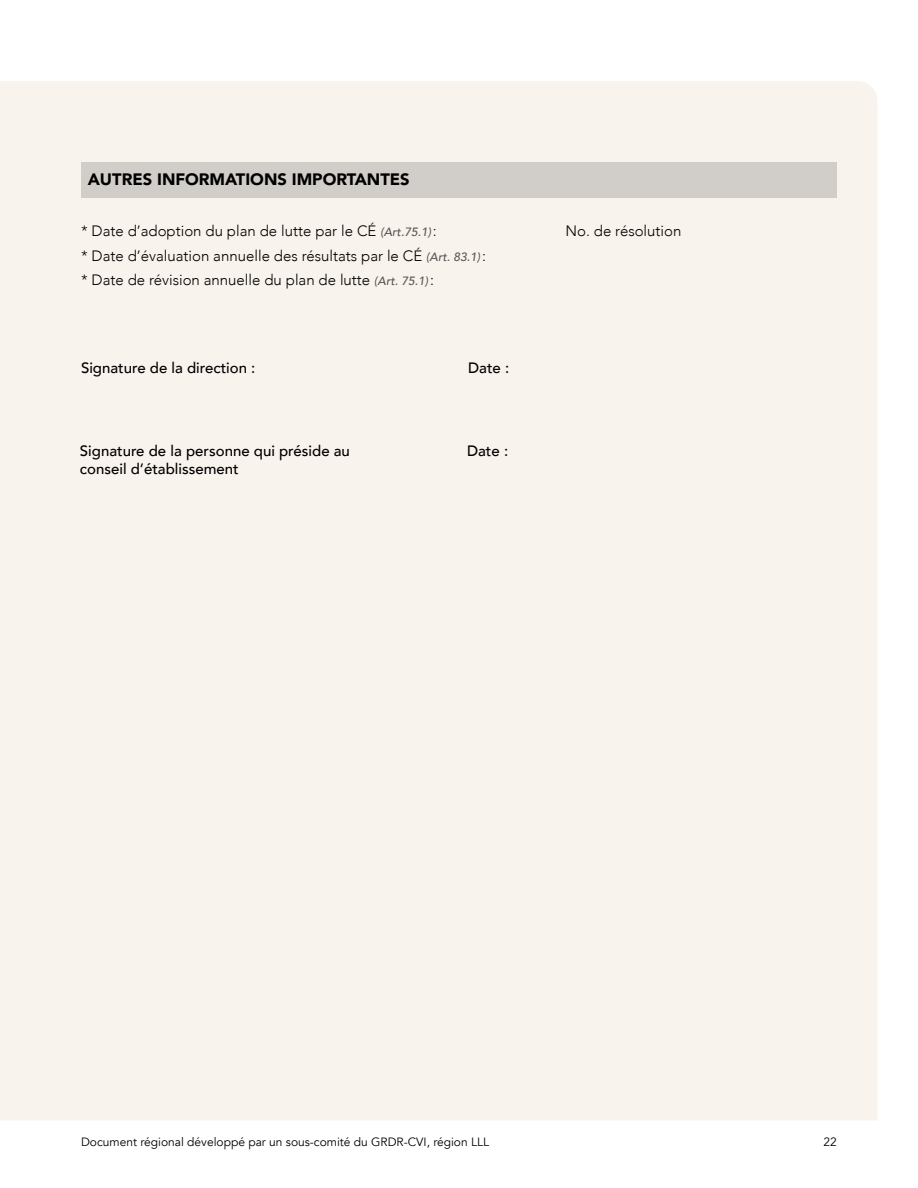
<style>
.page{position:relative;width:918px;height:1188px;background:#fff}
.page>*{position:absolute;margin:0;border:0;box-sizing:border-box;transform-origin:0 0}
.t1{font:900 16.5px "Avenir";color:#000}
.t2{font:300 15px/24.5px "Avenir";color:#000}
.t3{font:500 15px/18px "Avenir";color:#000}
.t4{font:12px "Avenir";color:#000}
.s1{font-weight:500;font-style:italic;font-size:12px;color:#575756}
</style>
<div class="page">
<div style="left:0;top:81px;width:877px;height:1039px;background:#f9f3ed"></div>
<div style="left:81px;top:162px;width:756px;height:36px;background:#d1cdc8"></div>
<p class="t1" style="left:88px;top:165px;width:324px">AUTRES INFORMATIONS IMPORTANTES</p>
<p class="t2" style="left:81px;top:219px;width:357px">* Date d’adoption du plan de lutte par le CÉ <span class="s1">(Art.75.1)</span> :</p>
<p class="t2" style="left:565px;top:219px;width:117px">No. de résolution</p>
<p class="t2" style="left:81px;top:244px;width:407px">* Date d’évaluation annuelle des résultats par le CÉ <span class="s1">(Art. 83.1)</span> : * Date de révision annuelle du plan de lutte <span class="s1">(Art. 75.1)</span> :</p>
<p class="t3" style="left:81px;top:358px;width:176px">Signature de la direction :</p>
<p class="t3" style="left:80px;top:441px;width:272px">Signature de la personne qui préside au conseil d’établissement</p>
<p class="t3" style="left:468px;top:358px;width:43px">Date :</p>
<p class="t3" style="left:467px;top:441px;width:43px">Date :</p>
<p class="t4" style="left:81px;top:1135px;width:410px">Document régional développé par un sous-comité du GRDR-CVI, région LLL</p>
<p class="t4" style="left:824px;top:1135px;width:15px">22</p>
</div>
